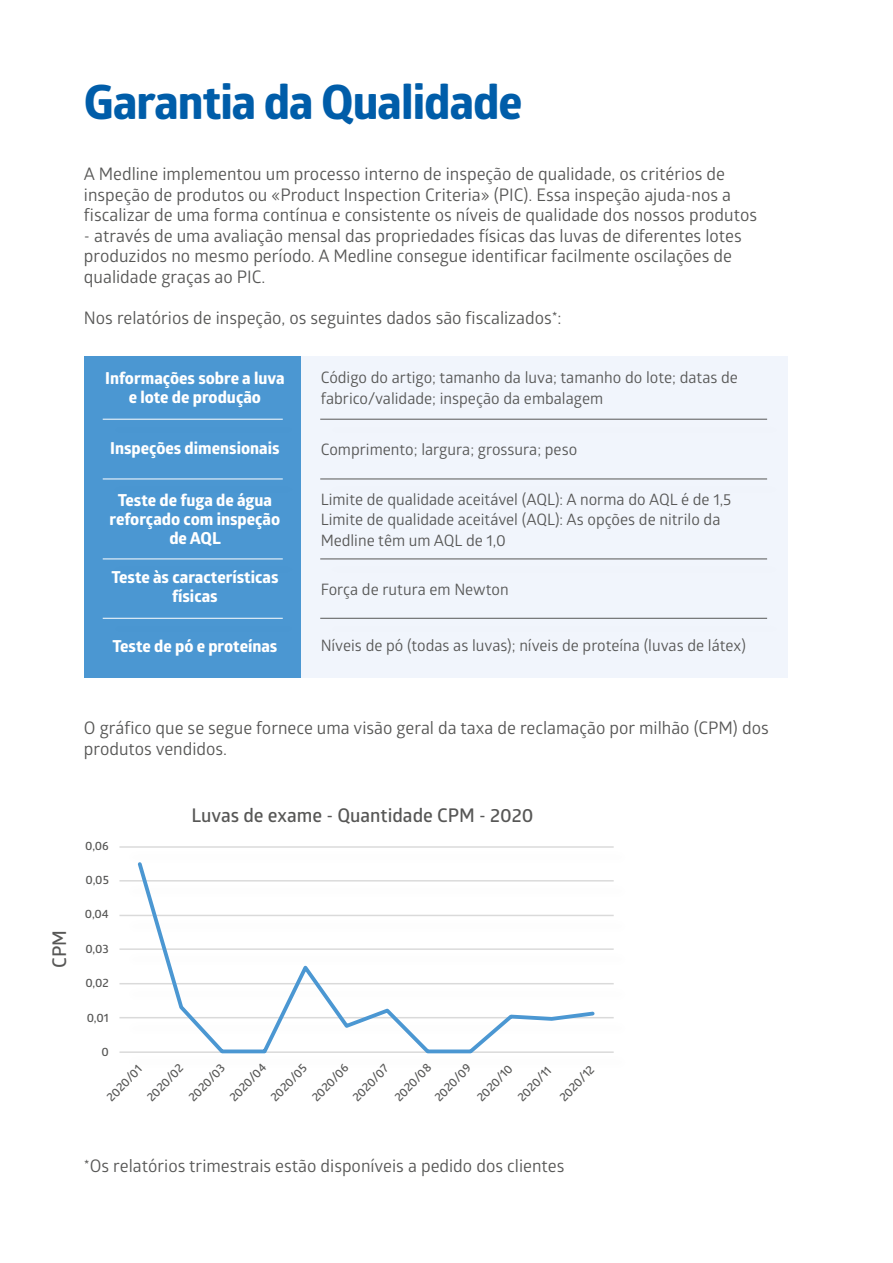
<style>
.page{position:relative;width:893px;height:1263px;background:#fff}
.page>*{position:absolute;margin:0;border:0;box-sizing:border-box;transform-origin:0 0}
.t1{font:700 47.25px "Globerx";letter-spacing:-.02em;color:#005da9}
.t2{font:600 18.9px "Glober";color:#575756}
.t3{font:17.25px/20.4px "Glober";color:#575756}
.t4{font:700 16.5px/18.9px "Globerx";color:#fff;text-align:center}
.t5{font:15.75px/20.4px "Glober";color:#575756}
.t6{font:600 12px "Glober";color:#575756}
</style>
<div class="page">
<div style="left:84px;top:356px;width:217px;height:321px;background:#4b97d2"></div>
<div style="left:301px;top:356px;width:487px;height:321px;background:#f1f5fc"></div>
<hr style="left:103px;top:419px;width:180px;height:1px;background:#fff">
<hr style="left:103px;top:478px;width:180px;height:1px;background:#fff">
<hr style="left:103px;top:558px;width:180px;height:1px;background:#fff">
<hr style="left:103px;top:618px;width:180px;height:1px;background:#fff">
<hr style="left:320px;top:419px;width:447px;height:1px;background:#575756">
<hr style="left:320px;top:478px;width:447px;height:1px;background:#575756">
<hr style="left:320px;top:558px;width:447px;height:1px;background:#575756">
<hr style="left:320px;top:618px;width:447px;height:1px;background:#575756">
<hr style="left:119px;top:846px;width:495px;height:2px;background:#dadada">
<hr style="left:119px;top:880px;width:495px;height:1px;background:#dadada">
<hr style="left:119px;top:915px;width:495px;height:1px;background:#dadada">
<hr style="left:119px;top:948px;width:495px;height:2px;background:#dadada">
<hr style="left:119px;top:983px;width:495px;height:1px;background:#dadada">
<hr style="left:119px;top:1017px;width:495px;height:1px;background:#dadada">
<hr style="left:119px;top:1051px;width:495px;height:2px;background:#dadada">
<svg style="left:135px;top:862px;width:462px;height:192px"></svg>
<h1 class="t1" style="left:84px;top:68px;width:440px">Garantia da Qualidade</h1>
<p class="t3" style="left:84px;top:163px;width:675px">A Medline implementou um processo interno de inspeção de qualidade, os critérios de inspeção de produtos ou «Product Inspection Criteria» (PIC). Essa inspeção ajuda-nos a fiscalizar de uma forma contínua e consistente os níveis de qualidade dos nossos produtos</p>
<p class="t3" style="left:84px;top:225px;width:659px">- através de uma avaliação mensal das propriedades físicas das luvas de diferentes lotes produzidos no mesmo período. A Medline consegue identificar facilmente oscilações de qualidade graças ao PIC.</p>
<p class="t3" style="left:84px;top:307px;width:479px">Nos relatórios de inspeção, os seguintes dados são fiscalizados*:</p>
<p class="t4" style="left:105px;top:369px;width:181px">Informações sobre a luva e lote de produção</p>
<p class="t4" style="left:110px;top:439px;width:171px">Inspeções dimensionais</p>
<p class="t4" style="left:110px;top:491px;width:172px">Teste de fuga de água reforçado com inspeção de AQL</p>
<p class="t4" style="left:111px;top:568px;width:169px">Teste às características físicas</p>
<p class="t4" style="left:112px;top:636px;width:167px">Teste de pó e proteínas</p>
<p class="t5" style="left:321px;top:367px;width:419px">Código do artigo; tamanho da luva; tamanho do lote; datas de fabrico/validade; inspeção da embalagem</p>
<p class="t5" style="left:321px;top:439px;width:258px">Comprimento; largura; grossura; peso</p>
<p class="t5" style="left:321px;top:488px;width:412px">Limite de qualidade aceitável (AQL): A norma do AQL é de 1,5<br>Limite de qualidade aceitável (AQL): As opções de nitrilo da<br>Medline têm um AQL de 1,0</p>
<p class="t5" style="left:321px;top:578px;width:190px">Força de rutura em Newton</p>
<p class="t5" style="left:321px;top:635px;width:427px">Níveis de pó (todas as luvas); níveis de proteína (luvas de látex)</p>
<p class="t3" style="left:84px;top:717px;width:686px">O gráfico que se segue fornece uma visão geral da taxa de reclamação por milhão (CPM) dos produtos vendidos.</p>
<p class="t2" style="left:46px;top:968px;width:39px;rotate:-90deg">CPM</p>
<p class="t6" style="left:85px;top:837px;width:25px">0,06</p>
<p class="t6" style="left:86px;top:871px;width:25px">0,05</p>
<p class="t6" style="left:85px;top:906px;width:26px">0,04</p>
<p class="t6" style="left:85px;top:940px;width:25px">0,03</p>
<p class="t6" style="left:85px;top:974px;width:25px">0,02</p>
<p class="t6" style="left:87px;top:1009px;width:24px">0,01</p>
<p class="t6" style="left:102px;top:1043px;width:9px">0</p>
<p class="t2" style="left:191px;top:802px;width:344px">Luvas de exame - Quantidade CPM - 2020</p>
<p class="t6" style="left:103px;top:1094px;width:47px;rotate:-47deg">2020/01</p>
<p class="t6" style="left:143px;top:1094px;width:48px;rotate:-47deg">2020/02</p>
<p class="t6" style="left:185px;top:1094px;width:48px;rotate:-47deg">2020/03</p>
<p class="t6" style="left:226px;top:1094px;width:49px;rotate:-47deg">2020/04</p>
<p class="t6" style="left:267px;top:1094px;width:48px;rotate:-47deg">2020/05</p>
<p class="t6" style="left:308px;top:1094px;width:48px;rotate:-47deg">2020/06</p>
<p class="t6" style="left:349px;top:1094px;width:48px;rotate:-47deg">2020/07</p>
<p class="t6" style="left:391px;top:1094px;width:49px;rotate:-47deg">2020/08</p>
<p class="t6" style="left:431px;top:1094px;width:48px;rotate:-47deg">2020/09</p>
<p class="t6" style="left:473px;top:1094px;width:47px;rotate:-47deg">2020/10</p>
<p class="t6" style="left:514px;top:1094px;width:44px;rotate:-47deg">2020/11</p>
<p class="t6" style="left:556px;top:1094px;width:46px;rotate:-47deg">2020/12</p>
<p class="t3" style="left:84px;top:1155px;width:482px">*Os relatórios trimestrais estão disponíveis a pedido dos clientes</p>
</div>
